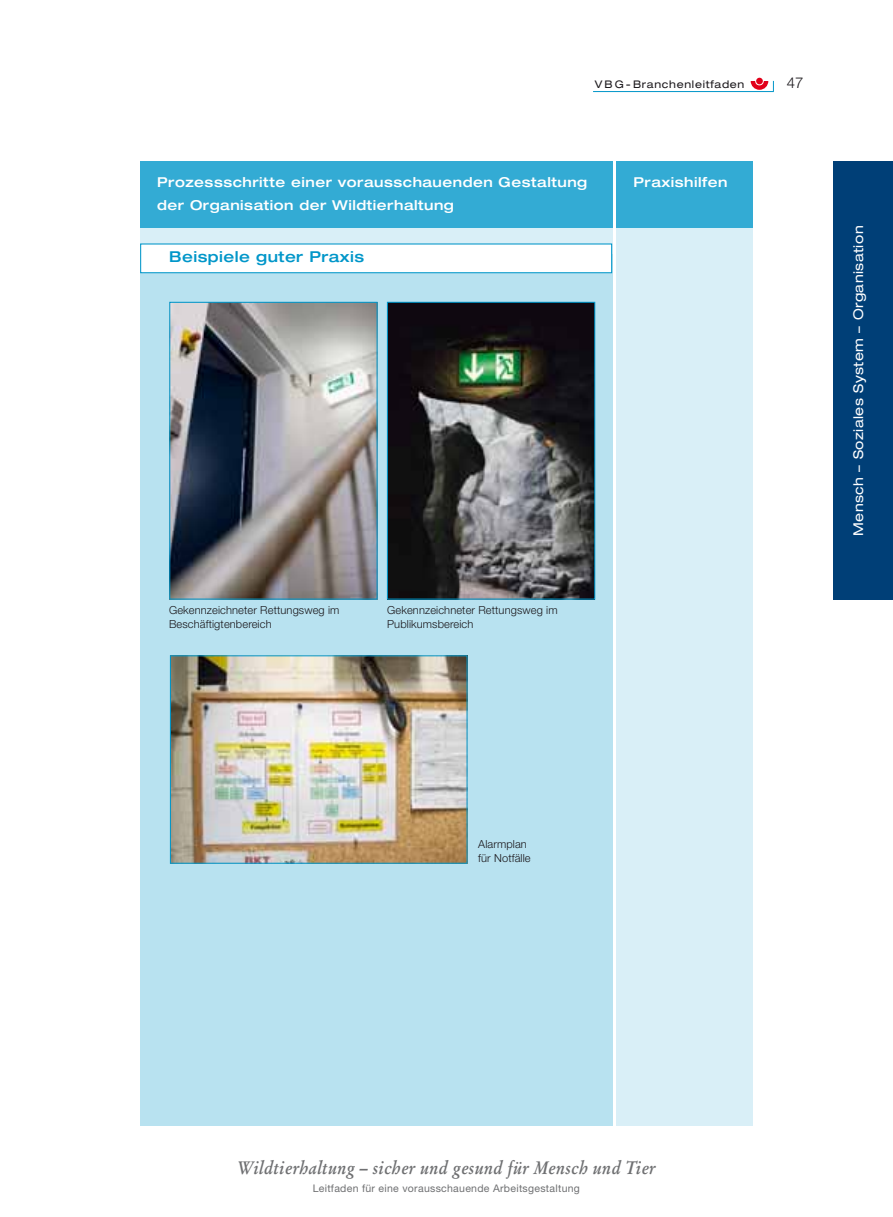
<style>
.page{position:relative;width:893px;height:1217px;background:#fff}
.page>*{position:absolute;margin:0;border:0;box-sizing:border-box;transform-origin:0 0}
.t1{font:italic 700 18px "Stempel Garamond";letter-spacing:.025em;color:#6f7072;scale:.9 1}
.t2{font:500 expanded 15px "Helvetica Neue";letter-spacing:.03em;color:#0096c9}
.t3{font:300 15px "Helvetica Neue";color:#1a171b}
.t4{font:500 expanded 13.65px/22.5px "Helvetica Neue";letter-spacing:.035em;color:#fff}
.t5{font:expanded 13.5px "Helvetica Neue";letter-spacing:.035em;color:#fff}
.t6{font:300 11.1px/14px "Helvetica Neue";letter-spacing:.01em;color:#1a171b}
.t7{font:10.5px "Helvetica Neue";letter-spacing:.03em;color:#6f7072}
.t8{font:expanded 10.5px "Helvetica Neue";letter-spacing:.065em;color:#1a171b}
</style>
<div class="page">
<div style="left:833px;top:162px;width:60px;height:438px;background:#003f77"></div>
<hr style="left:593px;top:91px;width:181px;height:1px;background:#0096c9">
<div style="left:756px;top:78px;width:7px;height:6px;background:#e2001a;border-radius:50%"></div>
<svg style="left:751px;top:81px;width:23px;height:11px"></svg>
<div style="left:140px;top:162px;width:472px;height:66px;background:#33abd4"></div>
<div style="left:616px;top:227px;width:136px;height:898px;background:#d9eff7"></div>
<div style="left:616px;top:162px;width:136px;height:66px;background:#33abd4"></div>
<div style="left:140px;top:254px;width:472px;height:871px;background:#b8e2f0"></div>
<div style="left:141px;top:244px;width:471px;height:29px;background:#fff"></div>
<div style="left:140px;top:243px;width:472px;height:30px;border:1px solid #0096c9"></div>
<img style="left:171px;top:304px;width:205px;height:293px">
<div style="left:169px;top:302px;width:209px;height:297px;border:1px solid #0096c9"></div>
<img style="left:389px;top:304px;width:204px;height:293px">
<div style="left:387px;top:302px;width:208px;height:297px;border:1px solid #0096c9"></div>
<img style="left:172px;top:657px;width:294px;height:204px">
<div style="left:170px;top:655px;width:298px;height:208px;border:1px solid #0096c9"></div>
<p class="t8" style="left:595px;top:81px;width:151px">VBG- Branchenleitfaden</p>
<h2 class="t3" style="left:787px;top:78px;width:18px">47</h2>
<p class="t4" style="left:157px;top:172px;width:432px">Prozessschritte einer vorausschauenden Gestaltung der Organisation der Wildtierhaltung</p>
<p class="t4" style="left:633px;top:172px;width:95px">Praxishilfen</p>
<h2 class="t2" style="left:169px;top:251px;width:196px">Beispiele guter Praxis</h2>
<p class="t6" style="left:169px;top:603px;width:172px">Gekennzeichneter Rettungsweg im<br>Beschäftigtenbereich</p>
<p class="t6" style="left:387px;top:603px;width:172px">Gekennzeichneter Rettungsweg im<br>Publikumsbereich</p>
<p class="t5" style="left:853px;top:536px;width:312px;rotate:-90deg">Mensch – Soziales System – Organisation</p>
<p class="t6" style="left:478px;top:837px;width:54px">Alarmplan für Notfälle</p>
<h1 class="t1" style="left:237px;top:1159px;width:466px">Wildtierhaltung – sicher und gesund für Mensch und Tier</h1>
<p class="t7" style="left:313px;top:1183px;width:269px">Leitfaden für eine vorausschauende Arbeitsgestaltung</p>
</div>
